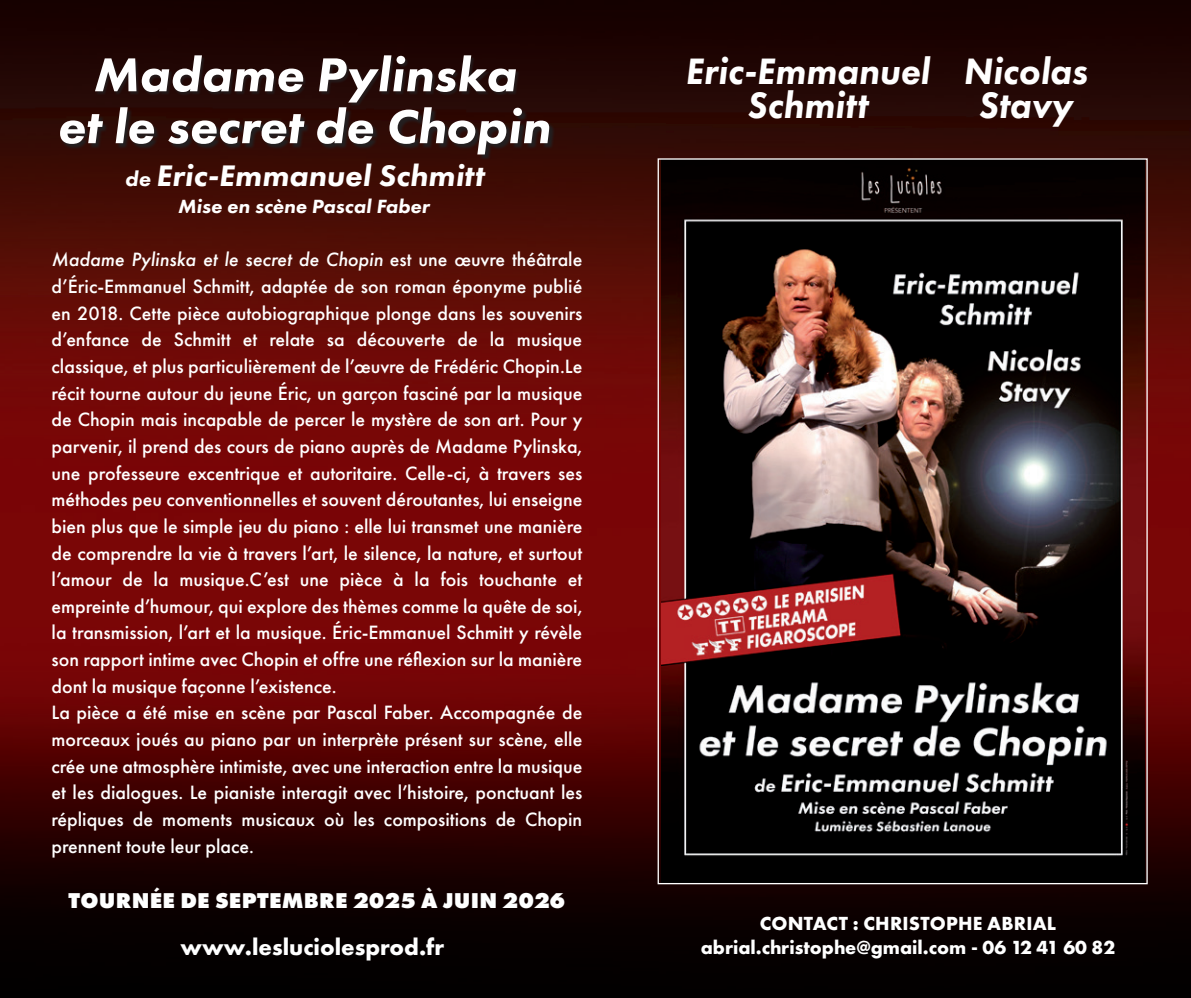
<style>
.page{position:relative;width:1191px;height:998px;background:#fff}
.page>*{position:absolute;margin:0;border:0;box-sizing:border-box;transform-origin:0 0}
.t1{font:italic 800 49.2px/52px "Futura PT";color:#fff;text-align:center;scale:1.05 1}
.t2{font:italic 800 38.2px/34.6px "Futura PT";color:#fff;text-align:center;scale:.96 1}
.t3{font:italic 800 30.8px "Futura PT";color:#fff;scale:1.04 1}
.t4{font:700 24px "Futura PT";color:#fff}
.t5{font:800 22.2px "Futura PT";letter-spacing:.01em;color:#fff}
.t6{font:500 20px/26.6px "Futura PT";color:#fff}
.t7{font:italic 800 19.8px "Futura PT";color:#fff;scale:1.04 1}
.t8{font:700 19.6px "Futura PT";color:#fff}
.s1{font-size:21.4px}
.s2{font-style:italic}
</style>
<div class="page">
<img style="left:0;top:0;width:1191px;height:998px">
<img style="left:661px;top:160px;width:483px;height:722px">
<div style="left:95px;top:56px;width:425px;height:50px;background:#231f20;opacity:.75"></div>
<svg style="left:61px;top:108px;width:494px;height:52px;fill:#2d0b06"></svg>
<h1 class="t1" style="left:57px;top:53px;width:471px">Madame Pylinska<br>et le secret de Chopin</h1>
<h2 class="t2" style="left:685px;top:57px;width:256px">Eric-Emmanuel<br>Schmitt</h2>
<h2 class="t2" style="left:963px;top:57px;width:131px">Nicolas<br>Stavy</h2>
<h3 class="t3" style="left:125px;top:164px;width:347px"><span class="s1">de</span> Eric-Emmanuel Schmitt</h3>
<p class="t7" style="left:178px;top:198px;width:243px">Mise en scène Pascal Faber</p>
<p class="t6" style="left:52px;top:246px;width:532px"><span class="s2">Madame Pylinska et le secret de Chopin</span> est une œuvre théâtrale d’Éric-Emmanuel Schmitt, adaptée de son roman éponyme publié en 2018. Cette pièce autobiographique plonge dans les souvenirs d’enfance de Schmitt et relate sa découverte de la musique classique, et plus particulièrement de l’œuvre de Frédéric Chopin.Le récit tourne autour du jeune Éric, un garçon fasciné par la musique de Chopin mais incapable de percer le mystère de son art. Pour y parvenir, il prend des cours de piano auprès de Madame Pylinska, une professeure excentrique et autoritaire. Celle-ci, à travers ses méthodes peu conventionnelles et souvent déroutantes, lui enseigne bien plus que le simple jeu du piano : elle lui transmet une manière de comprendre la vie à travers l’art, le silence, la nature, et surtout l’amour de la musique.C’est une pièce à la fois touchante et empreinte d’humour, qui explore des thèmes comme la quête de soi, la transmission, l’art et la musique. Éric-Emmanuel Schmitt y révèle son rapport intime avec Chopin et offre une réflexion sur la manière dont la musique façonne l’existence.<br>La pièce a été mise en scène par Pascal Faber. Accompagnée de morceaux joués au piano par un interprète présent sur scène, elle crée une atmosphère intimiste, avec une interaction entre la musique et les dialogues. Le pianiste interagit avec l’histoire, ponctuant les répliques de moments musicaux où les compositions de Chopin prennent toute leur place.</p>
<p class="t5" style="left:68px;top:887px;width:498px">TOURNÉE DE SEPTEMBRE 2025 À JUIN 2026</p>
<p class="t8" style="left:760px;top:912px;width:298px">CONTACT : CHRISTOPHE ABRIAL</p>
<p class="t4" style="left:180px;top:932px;width:265px">www.lesluciolesprod.fr</p>
<p class="t8" style="left:701px;top:935px;width:416px">abrial.christophe@gmail.com - 06 12 41 60 82</p>
</div>
